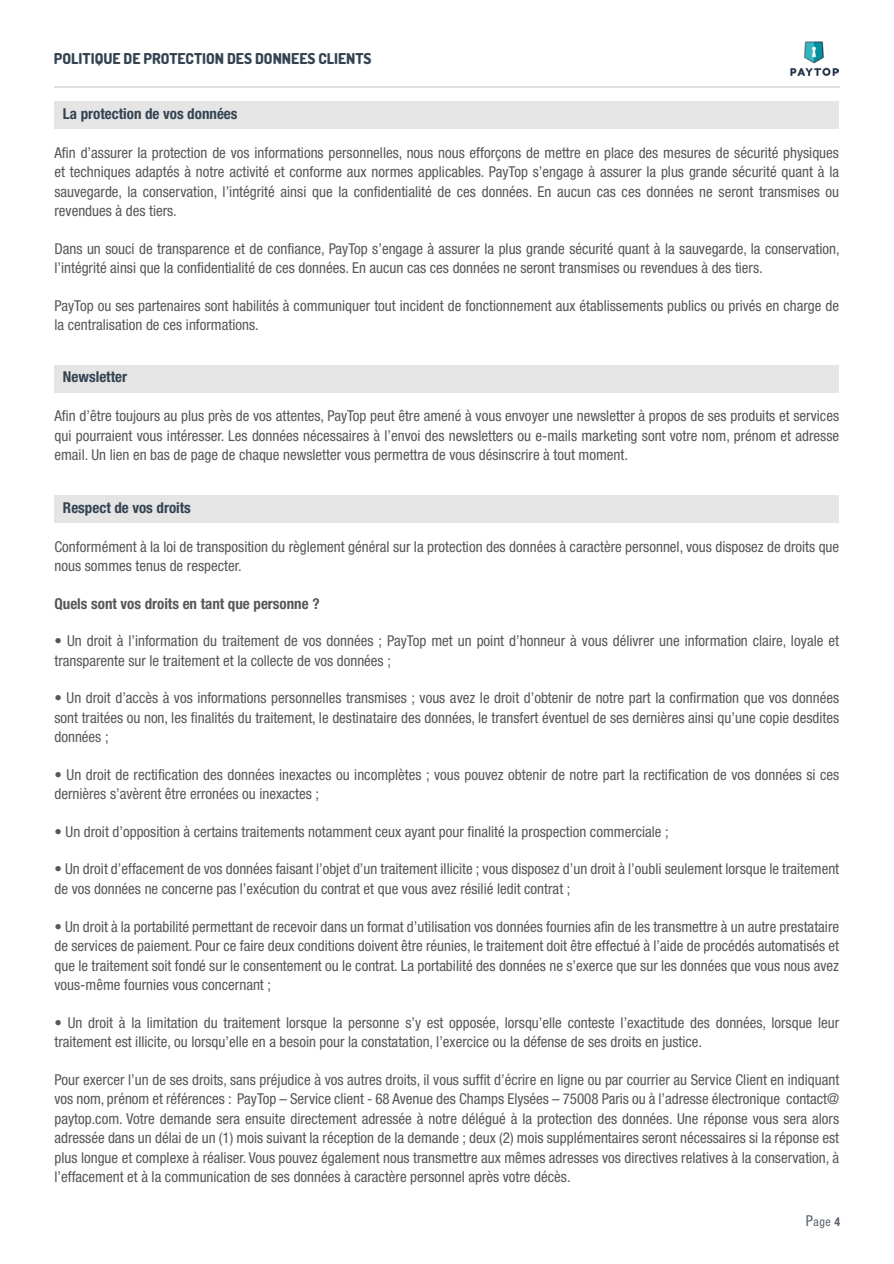
<style>
.page{position:relative;width:894px;height:1264px;background:#fff}
.page>*{position:absolute;margin:0;border:0;box-sizing:border-box;transform-origin:0 0}
.t1{font:condensed 15px/19.5px "Helvetica Neue LT Std";color:#575756}
.t2{font:700 condensed 15px "Helvetica Neue LT Std";color:#344352}
.t3{font:800 15px "Dosis";color:#344352}
.t4{font:700 condensed 15px "Helvetica Neue LT Std";color:#575756}
.t5{font:condensed 12px "Helvetica Neue LT Std";color:#59616b}
.s1{font-size:15px}
.s2{font-weight:700}
</style>
<div class="page">
<hr style="left:54px;top:86px;width:785px;height:2px;background:#dedfe1">
<img style="left:790px;top:41px;width:49px;height:35px">
<div style="left:54px;top:101px;width:785px;height:28px;background:#e5e5e5"></div>
<div style="left:54px;top:365px;width:785px;height:27px;background:#e5e5e5"></div>
<div style="left:54px;top:495px;width:785px;height:28px;background:#e5e5e5"></div>
<p class="t3" style="left:54px;top:49px;width:319px">POLITIQUE DE PROTECTION DES DONNEES CLIENTS</p>
<p class="t2" style="left:63px;top:104px;width:176px">La protection de vos données</p>
<p class="t1" style="left:54px;top:143px;width:786px;text-align:justify">Afin d’assurer la protection de vos informations personnelles, nous nous efforçons de mettre en place des mesures de sécurité physiques et techniques adaptés à notre activité et conforme aux normes applicables. PayTop s’engage à assurer la plus grande sécurité quant à la sauvegarde, la conservation, l’intégrité ainsi que la confidentialité de ces données. En aucun cas ces données ne seront transmises ou revendues à des tiers.</p>
<p class="t1" style="left:54px;top:239px;width:786px">Dans un souci de transparence et de confiance, PayTop s’engage à assurer la plus grande sécurité quant à la sauvegarde, la conservation, l’intégrité ainsi que la confidentialité de ces données. En aucun cas ces données ne seront transmises ou revendues à des tiers.</p>
<p class="t1" style="left:54px;top:296px;width:786px">PayTop ou ses partenaires sont habilités à communiquer tout incident de fonctionnement aux établissements publics ou privés en charge de la centralisation de ces informations.</p>
<p class="t2" style="left:63px;top:368px;width:66px">Newsletter</p>
<p class="t1" style="left:54px;top:406px;width:786px;text-align:justify">Afin d’être toujours au plus près de vos attentes, PayTop peut être amené à vous envoyer une newsletter à propos de ses produits et services qui pourraient vous intéresser. Les données nécessaires à l’envoi des newsletters ou e-mails marketing sont votre nom, prénom et adresse email. Un lien en bas de page de chaque newsletter vous permettra de vous désinscrire à tout moment.</p>
<p class="t2" style="left:63px;top:498px;width:129px">Respect de vos droits</p>
<p class="t1" style="left:54px;top:537px;width:786px">Conformément à la loi de transposition du règlement général sur la protection des données à caractère personnel, vous disposez de droits que nous sommes tenus de respecter.</p>
<p class="t4" style="left:54px;top:594px;width:267px">Quels sont vos droits en tant que personne ?</p>
<p class="t1" style="left:54px;top:631px;width:786px">• Un droit à l’information du traitement de vos données ; PayTop met un point d’honneur à vous délivrer une information claire, loyale et transparente sur le traitement et la collecte de vos données ;</p>
<p class="t1" style="left:54px;top:688px;width:786px;text-align:justify">• Un droit d’accès à vos informations personnelles transmises ; vous avez le droit d’obtenir de notre part la confirmation que vos données sont traitées ou non, les finalités du traitement, le destinataire des données, le transfert éventuel de ses dernières ainsi qu’une copie desdites données ;</p>
<p class="t1" style="left:54px;top:765px;width:786px">• Un droit de rectification des données inexactes ou incomplètes ; vous pouvez obtenir de notre part la rectification de vos données si ces dernières s’avèrent être erronées ou inexactes ;</p>
<p class="t1" style="left:54px;top:822px;width:616px">• Un droit d’opposition à certains traitements notamment ceux ayant pour finalité la prospection commerciale ;</p>
<p class="t1" style="left:54px;top:859px;width:786px">• Un droit d’effacement de vos données faisant l’objet d’un traitement illicite ; vous disposez d’un droit à l’oubli seulement lorsque le traitement de vos données ne concerne pas l’exécution du contrat et que vous avez résilié ledit contrat ;</p>
<p class="t1" style="left:54px;top:916px;width:786px;text-align:justify">• Un droit à la portabilité permettant de recevoir dans un format d’utilisation vos données fournies afin de les transmettre à un autre prestataire de services de paiement. Pour ce faire deux conditions doivent être réunies, le traitement doit être effectué à l’aide de procédés automatisés et que le traitement soit fondé sur le consentement ou le contrat. La portabilité des données ne s’exerce que sur les données que vous nous avez vous-même fournies vous concernant ;</p>
<p class="t1" style="left:54px;top:1012px;width:786px">• Un droit à la limitation du traitement lorsque la personne s’y est opposée, lorsqu’elle conteste l’exactitude des données, lorsque leur traitement est illicite, ou lorsqu’elle en a besoin pour la constatation, l’exercice ou la défense de ses droits en justice.</p>
<p class="t1" style="left:54px;top:1069px;width:786px;text-align:justify">Pour exercer l’un de ses droits, sans préjudice à vos autres droits, il vous suffit d’écrire en ligne ou par courrier au Service Client en indiquant vos nom, prénom et références : PayTop – Service client - 68 Avenue des Champs Elysées – 75008 Paris ou à l’adresse électronique contact@ paytop.com. Votre demande sera ensuite directement adressée à notre délégué à la protection des données. Une réponse vous sera alors adressée dans un délai de un (1) mois suivant la réception de la demande ; deux (2) mois supplémentaires seront nécessaires si la réponse est plus longue et complexe à réaliser. Vous pouvez également nous transmettre aux mêmes adresses vos directives relatives à la conservation, à l’effacement et à la communication de ses données à caractère personnel après votre décès.</p>
<p class="t5" style="left:805px;top:1215px;width:36px"><span class="s1">P</span>age <span class="s2">4</span></p>
</div>
